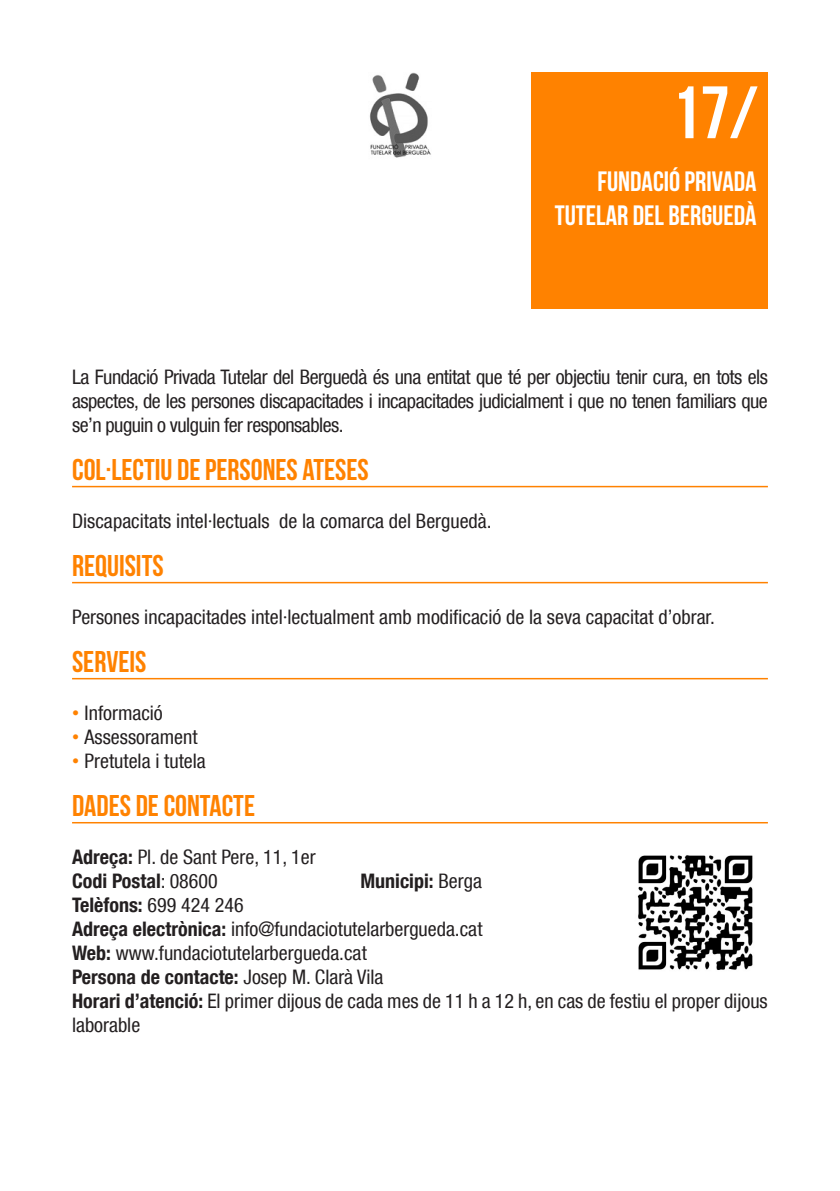
<style>
.page{position:relative;width:840px;height:1191px;background:#fff}
.page>*{position:absolute;margin:0;border:0;box-sizing:border-box;transform-origin:0 0}
.NUMEROS{font:74px "Bebas Neue";color:#fff}
.TITULOS{font:30px "Bebas Neue";color:#ff8200}
.t1{font:28px/33.6px "Bebas Neue";color:#fff;text-align:right}
.TEXTO_GENERAL{font:condensed 20px/24px "Helvetica Neue LT Com";color:#231f20;text-align:justify}
.t2{font:700 condensed 20px "Helvetica Neue LT Com";color:#231f20}
.s1{font-family:"Arial";font-stretch:normal;color:#ff8200}
.s2{font-weight:700}
.s3{font-weight:400}
</style>
<div class="page">
<div style="left:531px;top:72px;width:236px;height:236px;background:#ff8200"></div>
<hr style="left:72px;top:486px;width:695px;height:1px;background:#ff8200">
<hr style="left:72px;top:582px;width:695px;height:1px;background:#ff8200">
<hr style="left:72px;top:678px;width:695px;height:1px;background:#ff8200">
<hr style="left:72px;top:822px;width:695px;height:1px;background:#ff8200">
<img style="left:369px;top:72px;width:62px;height:86px">
<img style="left:637px;top:855px;width:116px;height:115px">
<p class="NUMEROS" style="left:670px;top:72px;width:88px">17/</p>
<p class="t1" style="left:554px;top:164px;width:203px">FUNDACIÓ PRIVADA<br>TUTELAR DEL BERGUEDÀ</p>
<p class="TEXTO_GENERAL" style="left:72px;top:365px;width:697px">La Fundació Privada Tutelar del Berguedà és una entitat que té per objectiu tenir cura, en tots els aspectes, de les persones discapacitades i incapacitades judicialment i que no tenen familiars que se’n puguin o vulguin fer responsables.</p>
<p class="TITULOS" style="left:72px;top:453px;width:298px">COL·LECTIU DE PERSONES ATESES</p>
<p class="TEXTO_GENERAL" style="left:72px;top:509px;width:421px">Discapacitats intel·lectuals de la comarca del Berguedà.</p>
<p class="TITULOS" style="left:72px;top:549px;width:93px">REQUISITS</p>
<p class="TEXTO_GENERAL" style="left:72px;top:605px;width:644px">Persones incapacitades intel·lectualment amb modificació de la seva capacitat d’obrar.</p>
<p class="TITULOS" style="left:72px;top:645px;width:76px">SERVEIS</p>
<p class="TEXTO_GENERAL" style="left:72px;top:701px;width:92px"><span class="s1">•</span> Informació</p>
<p class="TEXTO_GENERAL" style="left:72px;top:725px;width:127px"><span class="s1">•</span> Assessorament</p>
<p class="TEXTO_GENERAL" style="left:72px;top:749px;width:135px"><span class="s1">•</span> Pretutela i tutela</p>
<p class="TITULOS" style="left:72px;top:789px;width:184px">DADES DE CONTACTE</p>
<p class="TEXTO_GENERAL" style="left:72px;top:845px;width:245px"><span class="s2">Adreça:</span> Pl. de Sant Pere, 11, 1er</p>
<p class="t2" style="left:72px;top:869px;width:147px">Codi Postal<span class="s3">: 08600</span></p>
<p class="t2" style="left:360px;top:869px;width:123px">Municipi: <span class="s3">Berga</span></p>
<p class="t2" style="left:72px;top:893px;width:173px">Telèfons: <span class="s3">699 424 246</span></p>
<p class="TEXTO_GENERAL" style="left:72px;top:917px;width:412px"><span class="s2">Adreça electrònica:</span> info@fundaciotutelarbergueda.cat</p>
<p class="TEXTO_GENERAL" style="left:72px;top:941px;width:296px"><span class="s2">Web:</span> www.fundaciotutelarbergueda.cat</p>
<p class="t2" style="left:72px;top:965px;width:313px">Persona de contacte: <span class="s3">Josep M. Clarà Vila</span></p>
<p class="TEXTO_GENERAL" style="left:72px;top:989px;width:696px"><span class="s2">Horari d’atenció:</span> El primer dijous de cada mes de 11 h a 12 h, en cas de festiu el proper dijous laborable</p>
</div>
